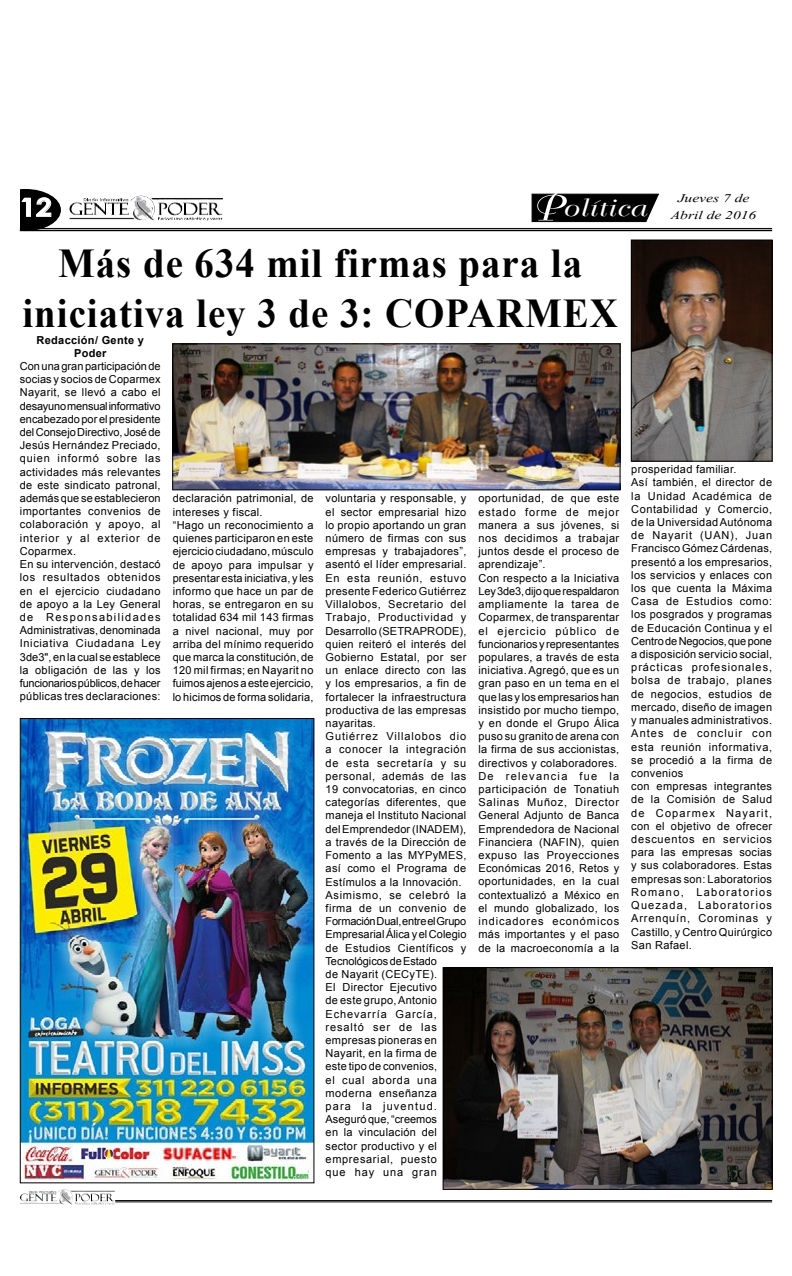
<style>
.page{position:relative;width:792px;height:1276px;background:#fff}
.page>*{position:absolute;margin:0;border:0;box-sizing:border-box;transform-origin:0 0}
.t1{font:700 40.9px/49.8px "Times New Roman";letter-spacing:.025em;color:#000;text-align:center;scale:.95 1}
.t2{font:700 25.2px "Century Gothic";color:#fff;scale:1.14 1}
.t3{font:24px "Bellevue";letter-spacing:.03em;color:#fff;scale:1.29 1}
.t4{font:14.6px "Vijaya";color:#000;scale:1.32 1}
.t5{font:11px/13.2px "Arial";letter-spacing:.03em;color:#000}
.t6{font:700 11px/13.2px "Arial";letter-spacing:.03em;color:#000;text-align:center}
</style>
<div class="page">
<hr style="left:115px;top:1200px;width:657px;height:1px;background:#000">
<hr style="left:115px;top:1201px;width:657px;height:1px;background:#000">
<img style="left:130px;top:196px;width:24px;height:20px">
<svg style="left:667px;top:227px;width:92px;height:5px"></svg>
<svg style="left:20px;top:189px;width:41px;height:41px"></svg>
<hr style="left:20px;top:228px;width:752px;height:1px;background:#000">
<hr style="left:20px;top:230px;width:752px;height:1px;background:#000">
<img style="left:58px;top:1189px;width:14px;height:13px">
<img style="left:22px;top:720px;width:290px;height:461px">
<div style="left:20px;top:718px;width:294px;height:465px;border:1px solid #000"></div>
<svg style="left:531px;top:193px;width:128px;height:30px;background:#282828"></svg>
<img style="left:633px;top:241px;width:138px;height:219px">
<div style="left:631px;top:239px;width:142px;height:223px;border:1px solid #000"></div>
<img style="left:174px;top:345px;width:445px;height:143px">
<div style="left:172px;top:343px;width:449px;height:147px;border:1px solid #000"></div>
<img style="left:445px;top:969px;width:326px;height:218px">
<div style="left:443px;top:967px;width:330px;height:222px;border:1px solid #000"></div>
<h2 class="t2" style="left:20px;top:188px;width:30px">12</h2>
<h3 class="t3" style="left:561px;top:195px;width:66px">olítica</h3>
<h3 class="t4" style="left:678px;top:186px;width:56px">Jueves 7 de</h3>
<h3 class="t4" style="left:671px;top:204px;width:66px">Abril de 2016</h3>
<h1 class="t1" style="left:23px;top:236px;width:628px">Más de 634 mil firmas para la iniciativa ley 3 de 3: COPARMEX</h1>
<p class="t6" style="left:37px;top:333px;width:109px">Redacción/ Gente y<br>Poder</p>
<p class="t5" style="left:20px;top:359px;width:142px">Con una gran participación de socias y socios de Coparmex<br>Nayarit, se llevó a cabo el desayuno mensual informativo encabezado por el presidente del Consejo Directivo, José de<br>Jesús Hernández Preciado, quien informó sobre las actividades más relevantes de este sindicato patronal, además que se establecieron importantes convenios de colaboración y apoyo, al interior y al exterior de<br>Coparmex.<br>En su intervención, destacó los resultados obtenidos en el ejercicio ciudadano de apoyo a la Ley General de Responsabilidades<br>Administrativas, denominada<br>Iniciativa Ciudadana Ley<br>3de3", en la cual se establece la obligación de las y los funcionarios públicos, de hacer públicas tres declaraciones:</p>
<p class="t5" style="left:173px;top:492px;width:142px">declaración patrimonial, de intereses y fiscal.<br>“Hago un reconocimiento a quienes participaron en este ejercicio ciudadano, músculo de apoyo para impulsar y presentar esta iniciativa, y les informo que hace un par de horas, se entregaron en su totalidad 634 mil 143 firmas a nivel nacional, muy por arriba del mínimo requerido que marca la constitución, de<br>120 mil firmas; en Nayarit no fuimos ajenos a este ejercicio, lo hicimos de forma solidaria,</p>
<p class="t5" style="left:326px;top:492px;width:142px">voluntaria y responsable, y el sector empresarial hizo lo propio aportando un gran número de firmas con sus empresas y trabajadores”, asentó el líder empresarial.<br>En esta reunión, estuvo presente Federico Gutiérrez<br>Villalobos, Secretario del<br>Trabajo, Productividad y<br>Desarrollo (SETRAPRODE), quien reiteró el interés del<br>Gobierno Estatal, por ser un enlace directo con las y los empresarios, a fin de fortalecer la infraestructura productiva de las empresas nayaritas.<br>Gutiérrez Villalobos dio a conocer la integración de esta secretaría y su personal, además de las<br>19 convocatorias, en cinco categorías diferentes, que maneja el Instituto Nacional del Emprendedor (INADEM), a través de la Dirección de<br>Fomento a las MYPyMES, así como el Programa de<br>Estímulos a la Innovación.<br>Asimismo, se celebró la firma de un convenio de<br>Formación Dual, entre el Grupo<br>Empresarial Álica y el Colegio de Estudios Científicos y<br>Tecnológicos de Estado<br>de Nayarit (CECyTE).<br>El Director Ejecutivo<br>de este grupo, Antonio<br>Echevarría García, resaltó ser de las empresas pioneras en<br>Nayarit, en la firma de<br>este tipo de convenios,<br>el cual aborda una moderna enseñanza<br>para la juventud.<br>Aseguró que, “creemos<br>en la vinculación del sector productivo y el empresarial, puesto<br>que hay una gran</p>
<p class="t5" style="left:478px;top:492px;width:142px">oportunidad, de que este estado forme de mejor manera a sus jóvenes, si nos decidimos a trabajar juntos desde el proceso de aprendizaje”.<br>Con respecto a la Iniciativa<br>Ley 3de3, dijo que respaldaron ampliamente la tarea de<br>Coparmex, de transparentar el ejercicio público de funcionarios y representantes populares, a través de esta iniciativa. Agregó, que es un gran paso en un tema en el que las y los empresarios han insistido por mucho tiempo, y en donde el Grupo Álica puso su granito de arena con la firma de sus accionistas, directivos y colaboradores.<br>De relevancia fue la participación de Tonatiuh<br>Salinas Muñoz, Director<br>General Adjunto de Banca<br>Emprendedora de Nacional<br>Financiera (NAFIN), quien expuso las Proyecciones<br>Económicas 2016, Retos y oportunidades, en la cual contextualizó a México en el mundo globalizado, los indicadores económicos más importantes y el paso de la macroeconomía a la</p>
<p class="t5" style="left:631px;top:462px;width:142px">prosperidad familiar.<br>Así también, el director de la Unidad Académica de<br>Contabilidad y Comercio, de la Universidad Autónoma de Nayarit (UAN), Juan<br>Francisco Gómez Cárdenas, presentó a los empresarios, los servicios y enlaces con los que cuenta la Máxima<br>Casa de Estudios como: los posgrados y programas de Educación Continua y el<br>Centro de Negocios, que pone a disposición servicio social, prácticas profesionales, bolsa de trabajo, planes de negocios, estudios de mercado, diseño de imagen y manuales administrativos.<br>Antes de concluir con esta reunión informativa, se procedió a la firma de convenios<br>con empresas integrantes de la Comisión de Salud de Coparmex Nayarit, con el objetivo de ofrecer descuentos en servicios para las empresas socias y sus colaboradores. Estas empresas son: Laboratorios<br>Romano, Laboratorios<br>Quezada, Laboratorios<br>Arrenquín, Corominas y<br>Castillo, y Centro Quirúrgico<br>San Rafael.</p>
</div>
